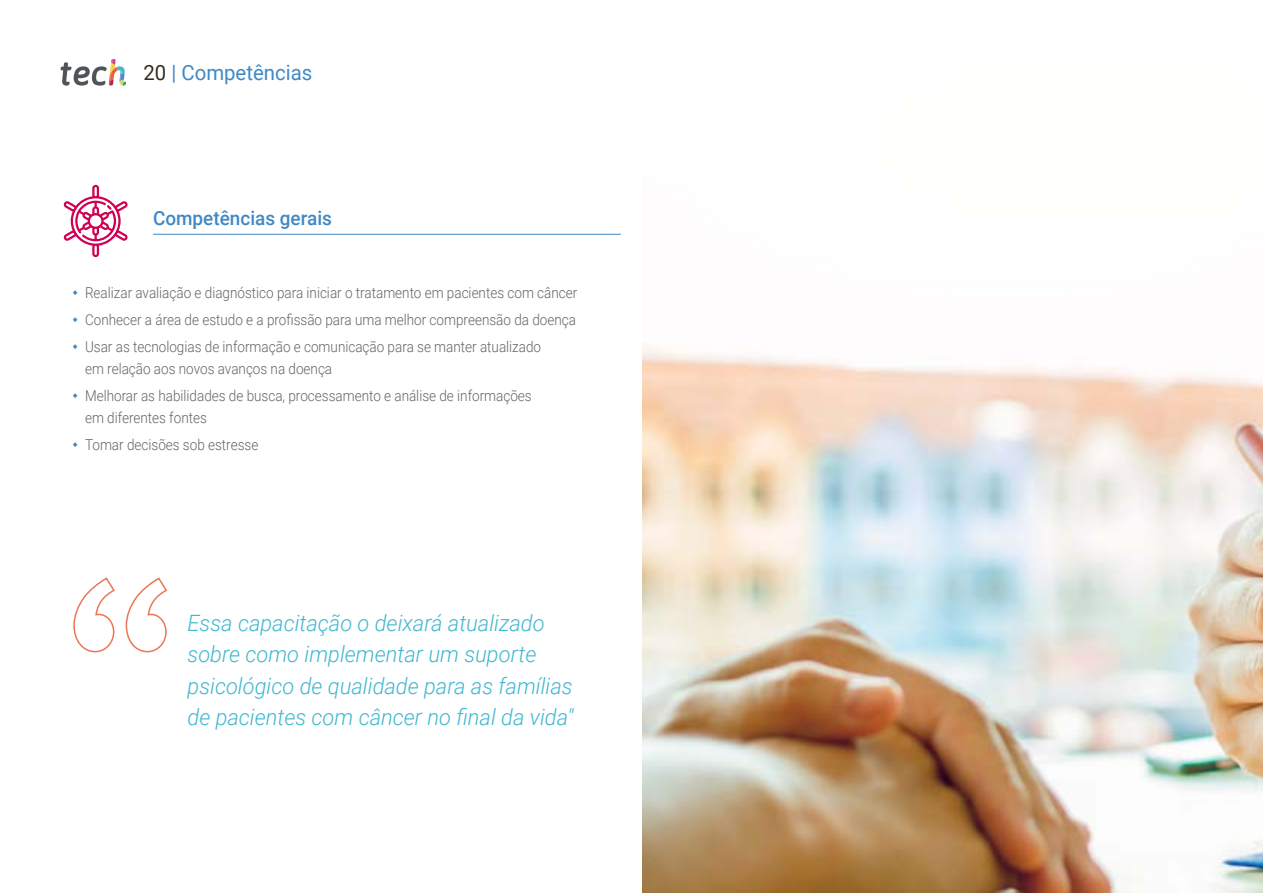
<style>
.page{position:relative;width:1263px;height:893px;background:#fff}
.page>*{position:absolute;margin:0;border:0;box-sizing:border-box;transform-origin:0 0}
.t1{font:italic 300 22.5px/31.5px "Roboto";color:#41b7d0}
.t2{font:21px "Roboto";color:#4089c5}
.t3{font:500 19.5px "Roboto";color:#4089c5}
.t4{font:300 15px/26.7px "Roboto";color:#61646a;scale:.9 1}
.s1{color:#312e20}
</style>
<div class="page">
<hr style="left:153px;top:234px;width:468px;height:1px;background:#4089c5">
<svg style="left:63px;top:185px;width:65px;height:72px"></svg>
<svg style="left:61px;top:59px;width:65px;height:27px"></svg>
<img style="left:642px;top:346px;width:621px;height:547px">
<svg style="left:73px;top:577px;width:95px;height:76px"></svg>
<h2 class="t2" style="left:144px;top:57px;width:170px"><span class="s1">20</span> | Competências</h2>
<h3 class="t3" style="left:153px;top:205px;width:180px">Competências gerais</h3>
<p class="t4" style="left:85px;top:279px;width:548px;text-align:justify">Realizar avaliação e diagnóstico para iniciar o tratamento em pacientes com câncer Conhecer a área de estudo e a profissão para uma melhor compreensão da doença Usar as tecnologias de informação e comunicação para se manter atualizado</p>
<p class="t4" style="left:85px;top:355px;width:498px">em relação aos novos avanços na doença<br>Melhorar as habilidades de busca, processamento e análise de informações</p>
<p class="t4" style="left:85px;top:404px;width:194px">em diferentes fontes<br>Tomar decisões sob estresse</p>
<h1 class="t1" style="left:187px;top:606px;width:388px">Essa capacitação o deixará atualizado sobre como implementar um suporte psicológico de qualidade para as famílias de pacientes com câncer no final da vida"</h1>
</div>
